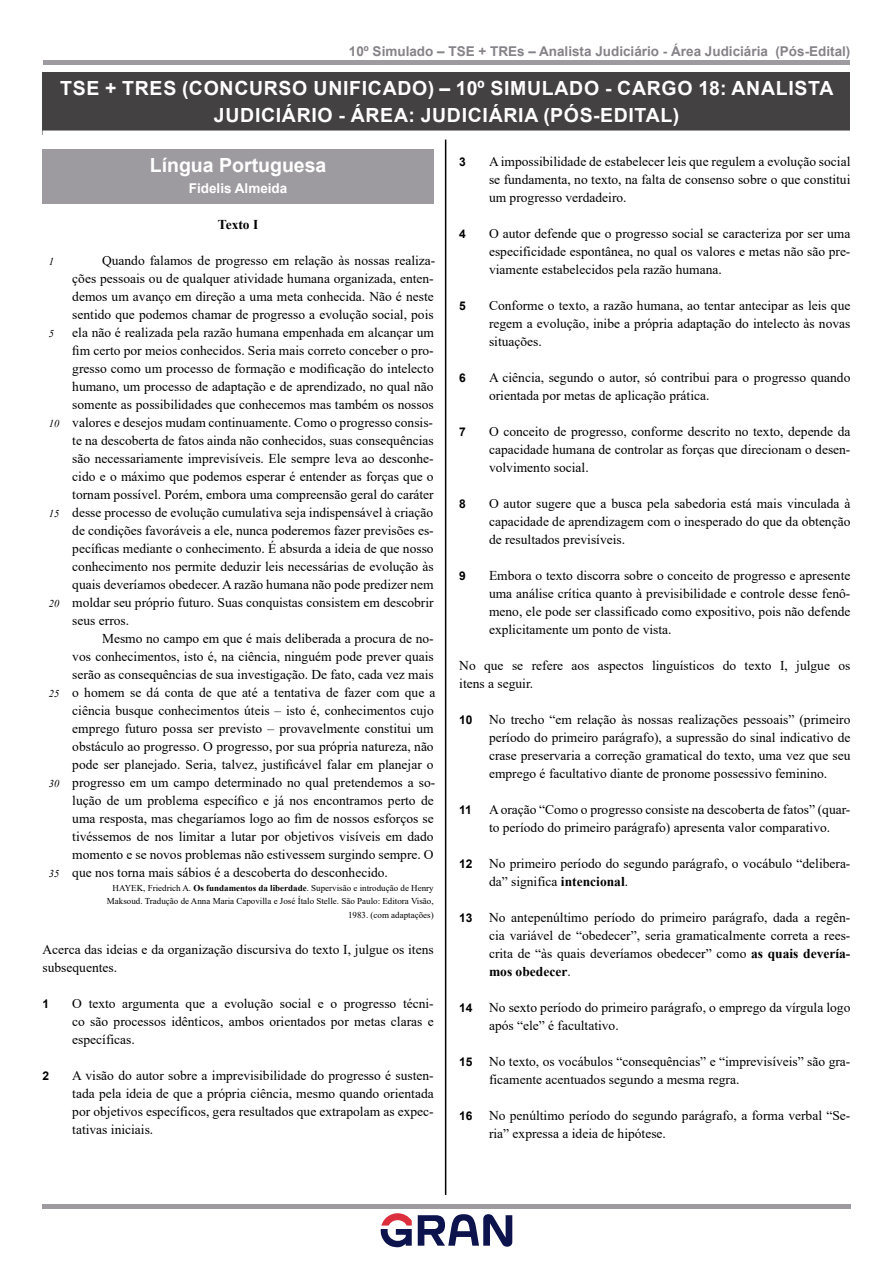
<style>
.page{position:relative;width:893px;height:1263px;background:#fff}
.page>*{position:absolute;margin:0;border:0;box-sizing:border-box;transform-origin:0 0}
.t1{font:700 19.5px/27px "Arial";letter-spacing:.035em;color:#fff;text-align:center}
.t2{font:700 19.5px "Arial";color:#fff}
.t3{font:13.5px/18px "Times New Roman";color:#000}
.t4{font:700 13.5px "Arial";color:#868388}
.t5{font:700 13.5px "Arial";color:#fff}
.t6{font:700 13.5px "Times New Roman";color:#000}
.t7{font:700 12px "Arial";color:#000}
.t8{font:italic 10.5px "Times New Roman";color:#000}
.t9{font:9px/13.5px "Times New Roman";color:#000;text-align:right}
.s1{font-weight:700}
.s2{font-family:"Arial";font-weight:700;font-size:12px}
</style>
<div class="page">
<hr style="left:445px;top:74px;width:1px;height:1121px;background:#000">
<div style="left:43px;top:60px;width:807px;height:5px;background:#9d9ba0"></div>
<hr style="left:42px;top:1204px;width:809px;height:4px;background:#9d9ba0">
<svg style="left:381px;top:1213px;width:31px;height:34px"></svg>
<svg style="left:418px;top:1214px;width:94px;height:33px"></svg>
<div style="left:43px;top:73px;width:807px;height:62px;background:#434141"></div>
<div style="left:43px;top:131px;width:807px;height:9px;background:#fff"></div>
<div style="left:43px;top:149px;width:391px;height:36px;background:#9d9ba0"></div>
<div style="left:43px;top:175px;width:391px;height:29px;background:#9d9ba0"></div>
<p class="t4" style="left:349px;top:41px;width:503px">10º Simulado – TSE + TREs – Analista Judiciário - Área Judiciária (Pós-Edital)</p>
<h1 class="t1" style="left:60px;top:75px;width:775px">TSE + TRES (CONCURSO UNIFICADO) – 10º SIMULADO - CARGO 18: ANALISTA<br>JUDICIÁRIO - ÁREA: JUDICIÁRIA (PÓS-EDITAL)</h1>
<h1 class="t2" style="left:150px;top:151px;width:178px">Língua Portuguesa</h1>
<p class="t5" style="left:189px;top:179px;width:100px">Fidelis Almeida</p>
<p class="t6" style="left:218px;top:215px;width:42px">Texto I</p>
<p class="t3" style="left:72px;top:251px;width:365px;text-indent:30px">Quando falamos de progresso em relação às nossas realiza&shy;ções pessoais ou de qualquer atividade humana organizada, enten&shy;demos um avanço em direção a uma meta conhecida. Não é neste sentido que podemos chamar de progresso a evolução social, pois ela não é realizada pela razão humana empenhada em alcançar um fim certo por meios conhecidos. Seria mais correto conceber o pro&shy;gresso como um processo de formação e modificação do intelecto humano, um processo de adaptação e de aprendizado, no qual não somente as possibilidades que conhecemos mas também os nossos valores e desejos mudam continuamente. Como o progresso consis&shy;te na descoberta de fatos ainda não conhecidos, suas consequências são necessariamente imprevisíveis. Ele sempre leva ao desconhe&shy;cido e o máximo que podemos esperar é entender as forças que o tornam possível. Porém, embora uma compreensão geral do caráter desse processo de evolução cumulativa seja indispensável à criação de condições favoráveis a ele, nunca poderemos fazer previsões es&shy;pecíficas mediante o conhecimento. É absurda a ideia de que nosso conhecimento nos permite deduzir leis necessárias de evolução às quais deveríamos obedecer. A razão humana não pode predizer nem moldar seu próprio futuro. Suas conquistas consistem em descobrir seus erros.</p>
<p class="t3" style="left:72px;top:629px;width:365px;text-indent:30px">Mesmo no campo em que é mais deliberada a procura de no&shy;vos conhecimentos, isto é, na ciência, ninguém pode prever quais serão as consequências de sua investigação. De fato, cada vez mais o homem se dá conta de que até a tentativa de fazer com que a ciência busque conhecimentos úteis – isto é, conhecimentos cujo emprego futuro possa ser previsto – provavelmente constitui um obstáculo ao progresso. O progresso, por sua própria natureza, não pode ser planejado. Seria, talvez, justificável falar em planejar o progresso em um campo determinado no qual pretendemos a so&shy;lução de um problema específico e já nos encontramos perto de uma resposta, mas chegaríamos logo ao fim de nossos esforços se tivéssemos de nos limitar a lutar por objetivos visíveis em dado momento e se novos problemas não estivessem surgindo sempre. O que nos torna mais sábios é a descoberta do desconhecido.</p>
<p class="t9" style="left:107px;top:880px;width:328px">HAYEK, Friedrich A. <span class="s1">Os fundamentos da liberdade</span>. Supervisão e introdução de Henry<br>Maksoud. Tradução de Anna Maria Capovilla e José Ítalo Stelle. São Paulo: Editora Visão,<br>1983. (com adaptações)</p>
<p class="t3" style="left:43px;top:939px;width:393px">Acerca das ideias e da organização discursiva do texto I, julgue os itens subsequentes.</p>
<p class="t7" style="left:43px;top:995px;width:8px">1</p>
<p class="t3" style="left:72px;top:993px;width:363px;text-align:justify">O texto argumenta que a evolução social e o progresso técni&shy;co são processos idênticos, ambos orientados por metas claras e específicas.</p>
<p class="t7" style="left:43px;top:1067px;width:8px">2</p>
<p class="t3" style="left:72px;top:1065px;width:363px;text-align:justify">A visão do autor sobre a imprevisibilidade do progresso é susten&shy;tada pela ideia de que a própria ciência, mesmo quando orientada por objetivos específicos, gera resultados que extrapolam as expec&shy;tativas iniciais.</p>
<p class="t7" style="left:459px;top:153px;width:8px">3</p>
<p class="t3" style="left:489px;top:152px;width:363px;text-align:justify">A impossibilidade de estabelecer leis que regulem a evolução social se fundamenta, no texto, na falta de consenso sobre o que constitui um progresso verdadeiro.</p>
<p class="t7" style="left:459px;top:225px;width:8px">4</p>
<p class="t3" style="left:489px;top:224px;width:363px;text-align:justify">O autor defende que o progresso social se caracteriza por ser uma especificidade espontânea, no qual os valores e metas não são pre&shy;viamente estabelecidos pela razão humana.</p>
<p class="t7" style="left:459px;top:297px;width:8px">5</p>
<p class="t3" style="left:489px;top:296px;width:363px;text-align:justify">Conforme o texto, a razão humana, ao tentar antecipar as leis que regem a evolução, inibe a própria adaptação do intelecto às novas situações.</p>
<p class="t7" style="left:459px;top:369px;width:8px">6</p>
<p class="t3" style="left:489px;top:368px;width:363px">A ciência, segundo o autor, só contribui para o progresso quando orientada por metas de aplicação prática.</p>
<p class="t7" style="left:459px;top:423px;width:8px">7</p>
<p class="t3" style="left:489px;top:422px;width:363px;text-align:justify">O conceito de progresso, conforme descrito no texto, depende da capacidade humana de controlar as forças que direcionam o desen&shy;volvimento social.</p>
<p class="t7" style="left:459px;top:495px;width:8px">8</p>
<p class="t3" style="left:489px;top:494px;width:363px;text-align:justify">O autor sugere que a busca pela sabedoria está mais vinculada à capacidade de aprendizagem com o inesperado do que da obtenção de resultados previsíveis.</p>
<p class="t7" style="left:459px;top:567px;width:8px">9</p>
<p class="t3" style="left:489px;top:566px;width:363px;text-align:justify">Embora o texto discorra sobre o conceito de progresso e apresente uma análise crítica quanto à previsibilidade e controle desse fenô&shy;meno, ele pode ser classificado como expositivo, pois não defende explicitamente um ponto de vista.</p>
<p class="t3" style="left:459px;top:656px;width:393px">No que se refere aos aspectos linguísticos do texto I, julgue os itens a seguir.</p>
<p class="t3" style="left:489px;top:710px;width:363px;text-align:justify;text-indent:-30px"><span class="s2">10</span> No trecho “em relação às nossas realizações pessoais” (primeiro período do primeiro parágrafo), a supressão do sinal indicativo de crase preservaria a correção gramatical do texto, uma vez que seu emprego é facultativo diante de pronome possessivo feminino.</p>
<p class="t7" style="left:459px;top:801px;width:14px">11</p>
<p class="t3" style="left:489px;top:800px;width:363px">A oração “Como o progresso consiste na descoberta de fatos” (quar&shy;to período do primeiro parágrafo) apresenta valor comparativo.</p>
<p class="t3" style="left:489px;top:854px;width:363px;text-indent:-30px"><span class="s2">12</span> No primeiro período do segundo parágrafo, o vocábulo “delibera&shy;da” significa <span class="s1">intencional</span>.</p>
<p class="t3" style="left:489px;top:908px;width:363px;text-align:justify;text-indent:-30px"><span class="s2">13</span> No antepenúltimo período do primeiro parágrafo, dada a regên&shy;cia variável de “obedecer”, seria gramaticalmente correta a rees&shy;crita de “às quais deveríamos obedecer” como <span class="s1">as quais devería&shy;mos obedecer</span>.</p>
<p class="t3" style="left:489px;top:998px;width:363px;text-indent:-30px"><span class="s2">14</span> No sexto período do primeiro parágrafo, o emprego da vírgula logo após “ele” é facultativo.</p>
<p class="t3" style="left:489px;top:1052px;width:363px;text-indent:-30px"><span class="s2">15</span> No texto, os vocábulos “consequências” e “imprevisíveis” são gra&shy;ficamente acentuados segundo a mesma regra.</p>
<p class="t3" style="left:489px;top:1106px;width:363px;text-indent:-30px"><span class="s2">16</span> No penúltimo período do segundo parágrafo, a forma verbal “Se&shy;ria” expressa a ideia de hipótese.</p>
<p class="t8" style="left:49px;top:254px;width:7px">1</p>
<p class="t8" style="left:49px;top:326px;width:7px">5</p>
<p class="t8" style="left:49px;top:416px;width:12px">10</p>
<p class="t8" style="left:49px;top:506px;width:12px">15</p>
<p class="t8" style="left:49px;top:596px;width:12px">20</p>
<p class="t8" style="left:49px;top:686px;width:12px">25</p>
<p class="t8" style="left:49px;top:776px;width:12px">30</p>
<p class="t8" style="left:49px;top:866px;width:12px">35</p>
</div>
